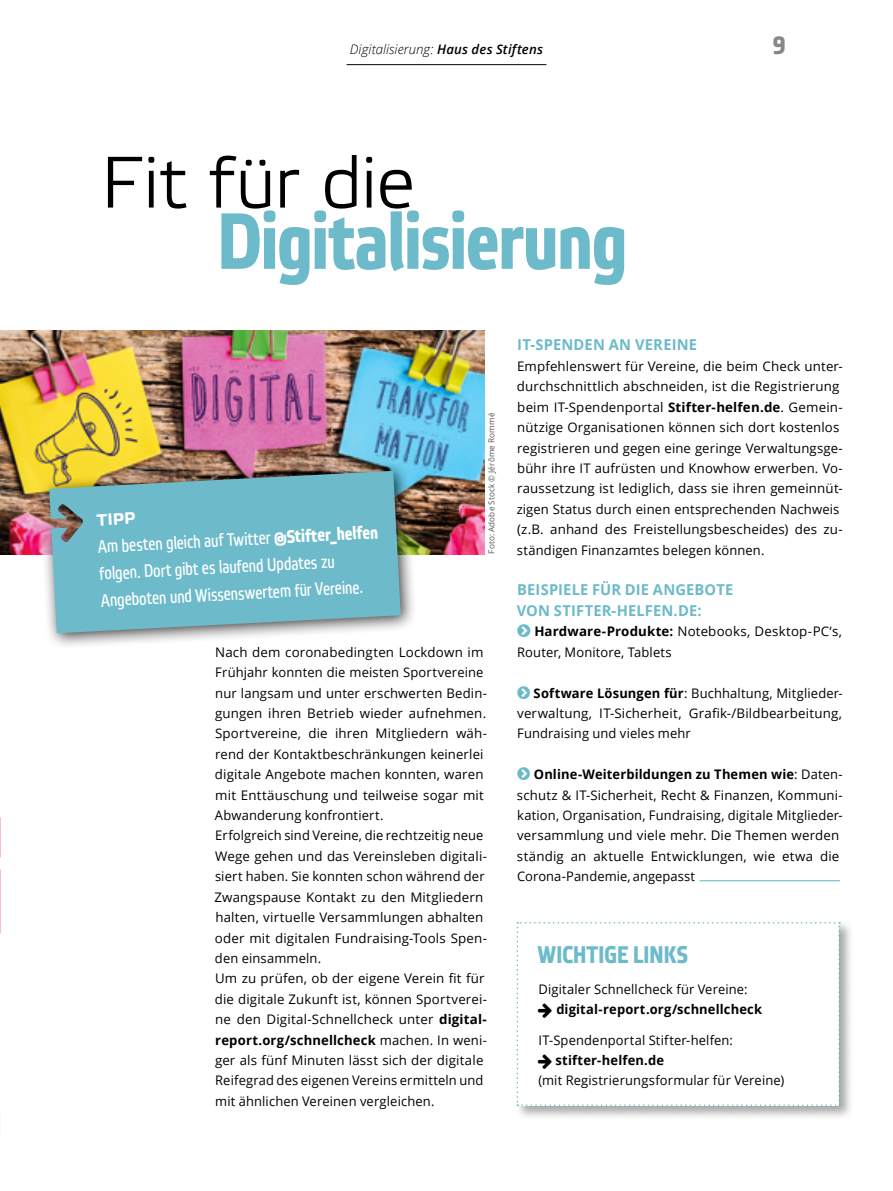
<style>
.page{position:relative;width:893px;height:1191px;background:#fff}
.page>*{position:absolute;margin:0;border:0;box-sizing:border-box;transform-origin:0 0}
.HL-big{font:700 79.5px "Etelka Narrow Text";letter-spacing:-.01em;color:#6cbaca}
.HL-big-2{font:300 72.75px "Etelka";letter-spacing:-.005em;color:#000}
.t1{font:700 27px "Klavika Basic";color:#878786}
.fliesstext{font:700 24px "Etelka Narrow Text";letter-spacing:.015em;color:#6cbaca}
.weitere-informatione{font:18px/27px "Etelka Narrow Text";color:#fff}
.weitere-informatione-2{font:700 16.5px "Etelka Text";color:#fff}
.fliesstext-2{font:700 15px "Open Sans";letter-spacing:.01em;color:#6cbaca}
.fliesstext-3{font:13.2px/20.4px "Open Sans";letter-spacing:.01em;color:#000}
.rubrik{font:italic 300 13.2px "Open Sans";letter-spacing:.005em;color:#000}
.fliesstext-4{font:700 13.2px "Open Sans";letter-spacing:.01em;color:#000}
.t2{font:8.25px "Open Sans";letter-spacing:.025em;color:#565656}
.s1{font-weight:600}
.s2{font-weight:700}
</style>
<div class="page">
<svg style="left:0;top:817px;width:1px;height:117px"></svg>
<img style="left:0;top:330px;width:484px;height:224px">
<div style="left:515px;top:920px;width:339px;height:200px;background:#000;opacity:.35"></div>
<hr style="left:347px;top:64px;width:199px;height:1px;background:#000">
<hr style="left:699px;top:880px;width:141px;height:1px;background:#6cbaca">
<div style="left:39px;top:461px;width:378px;height:189px;background:#000;opacity:.75"></div>
<svg style="left:49px;top:471px;width:352px;height:162px;fill:#6cbaca"></svg>
<svg style="left:517px;top:922px;width:323px;height:184px"></svg>
<p class="rubrik" style="left:350px;top:40px;width:195px">Digitalisierung: <span class="s1">Haus des Stiftens</span></p>
<h3 class="t1" style="left:772px;top:26px;width:15px">9</h3>
<p class="HL-big-2" style="left:101px;top:138px;width:316px">Fit für die</p>
<p class="HL-big" style="left:217px;top:196px;width:411px">Digitalisierung</p>
<p class="weitere-informatione-2" style="left:96px;top:509px;width:40px;rotate:-3deg">TIPP</p>
<p class="weitere-informatione" style="left:98px;top:534px;width:282px;rotate:-3deg">Am besten gleich auf Twitter <span class="s2">@Stifter_helfen </span>folgen. Dort gibt es laufend Updates zu<br>Angeboten und Wissenswertem für Vereine.</p>
<p class="t2" style="left:486px;top:553px;width:142px;rotate:-90deg">Foto: Adobe Stock © Jérôme Rommé</p>
<p class="fliesstext-3" style="left:215px;top:641px;width:274px">Nach dem coronabedingten Lockdown im Frühjahr konnten die meisten Sportvereine nur langsam und unter erschwerten Bedin&shy;gungen ihren Betrieb wieder aufnehmen.<br>Sportvereine, die ihren Mitgliedern wäh&shy;rend der Kontaktbeschränkungen keinerlei digitale Angebote machen konnten, waren mit Enttäuschung und teilweise sogar mit Abwanderung konfrontiert.</p>
<p class="fliesstext-3" style="left:215px;top:825px;width:274px">Erfolgreich sind Vereine, die rechtzeitig neue Wege gehen und das Vereinsleben digitali&shy;siert haben. Sie konnten schon während der Zwangspause Kontakt zu den Mitgliedern halten, virtuelle Versammlungen abhalten oder mit digitalen Fundraising-Tools Spen&shy;den einsammeln.</p>
<p class="fliesstext-3" style="left:215px;top:968px;width:273px">Um zu prüfen, ob der eigene Verein fit für die digitale Zukunft ist, können Sportverei&shy;ne den Digital-Schnellcheck unter <span class="s2">digital&shy;report.org/schnellcheck</span> machen. In weni&shy;ger als fünf Minuten lässt sich der digitale Reifegrad des eigenen Vereins ermitteln und mit ähnlichen Vereinen vergleichen.</p>
<p class="fliesstext-2" style="left:517px;top:334px;width:181px">IT-SPENDEN AN VEREINE</p>
<p class="fliesstext-3" style="left:517px;top:355px;width:328px">Empfehlenswert für Vereine, die beim Check unter&shy;durchschnittlich abschneiden, ist die Registrierung beim IT-Spendenportal <span class="s2">Stifter-helfen.de</span>. Gemein&shy;nützige Organisationen können sich dort kostenlos registrieren und gegen eine geringe Verwaltungsge&shy;bühr ihre IT aufrüsten und Knowhow erwerben. Vo&shy;raussetzung ist lediglich, dass sie ihren gemeinnüt&shy;zigen Status durch einen entsprechenden Nachweis (z.B. anhand des Freistellungsbescheides) des zu&shy;ständigen Finanzamtes belegen können.</p>
<p class="fliesstext-2" style="left:517px;top:579px;width:218px">BEISPIELE FÜR DIE ANGEBOTE</p>
<p class="fliesstext-2" style="left:517px;top:600px;width:186px">VON STIFTER-HELFEN.DE:</p>
<p class="fliesstext-3" style="left:517px;top:621px;width:326px;text-indent:17px"><span class="s2">Hardware-Produkte:</span> Notebooks, Desktop-PC‘s,<br>Router, Monitore, Tablets</p>
<p class="fliesstext-3" style="left:517px;top:682px;width:327px;text-align:justify;text-indent:16px"><span class="s2">Software Lösungen für</span>: Buchhaltung, Mitglieder&shy;verwaltung, IT-Sicherheit, Grafik-/Bildbearbeitung, Fundraising und vieles mehr</p>
<p class="fliesstext-3" style="left:517px;top:764px;width:327px;text-indent:17px"><span class="s2">Online-Weiterbildungen zu Themen wie</span>: Daten&shy;schutz &amp; IT-Sicherheit, Recht &amp; Finanzen, Kommuni&shy;kation, Organisation, Fundraising, digitale Mitglieder&shy;versammlung und viele mehr. Die Themen werden ständig an aktuelle Entwicklungen, wie etwa die Corona-Pandemie, angepasst</p>
<p class="fliesstext" style="left:538px;top:941px;width:152px">WICHTIGE LINKS</p>
<p class="fliesstext-3" style="left:538px;top:978px;width:211px">Digitaler Schnellcheck für Vereine:</p>
<p class="fliesstext-4" style="left:556px;top:1000px;width:207px">digital-report.org/schnellcheck</p>
<p class="fliesstext-3" style="left:539px;top:1029px;width:196px">IT-Spendenportal Stifter-helfen:</p>
<p class="fliesstext-3" style="left:539px;top:1049px;width:247px;text-indent:17px"><span class="s2">stifter-helfen.de<br></span>(mit Registrierungsformular für Vereine)</p>
</div>
